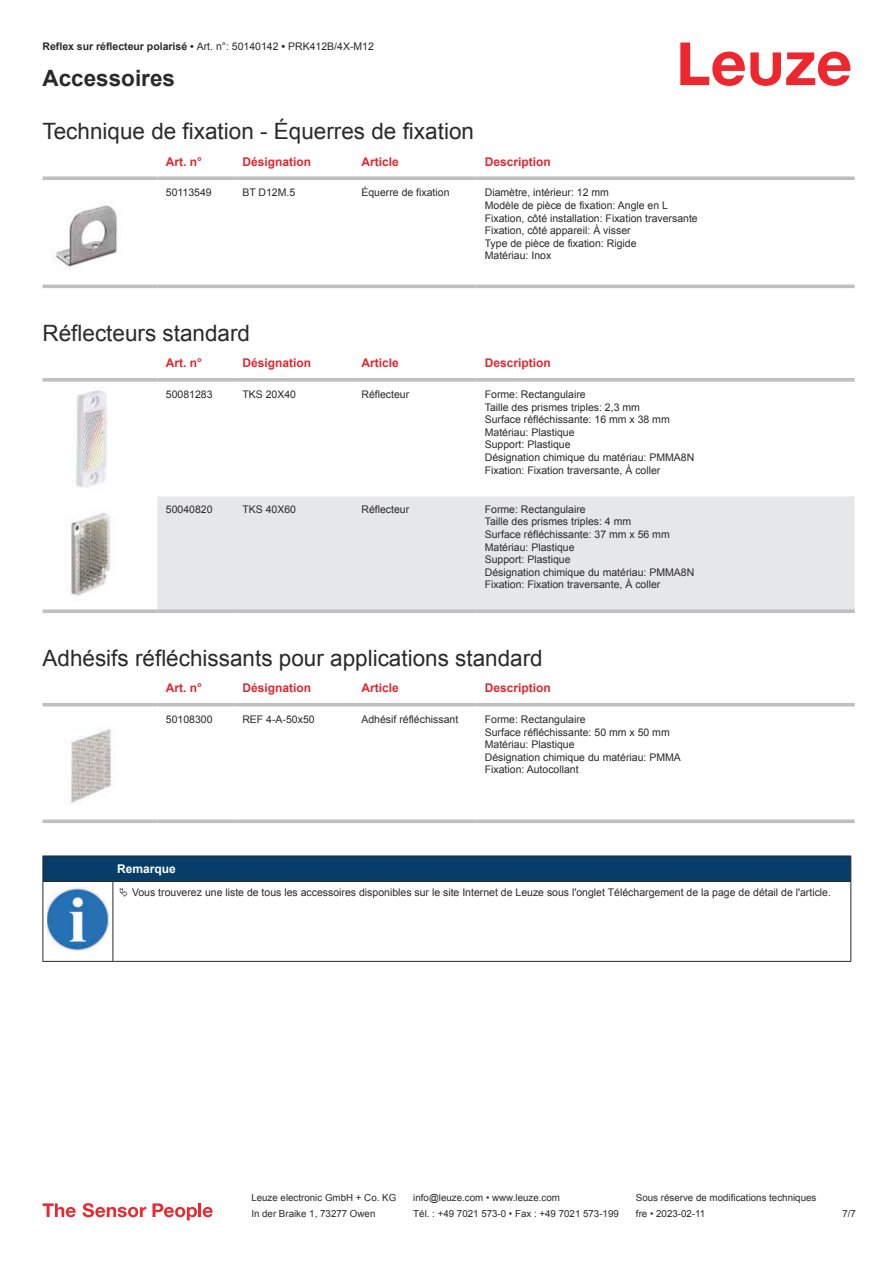
<style>
.page{position:relative;width:893px;height:1263px;background:#fff}
.page>*{position:absolute;margin:0;border:0;box-sizing:border-box;transform-origin:0 0}
.t1{font:22.5px "Arial";color:#2b292a}
.t2{font:700 22.5px "Arial";color:#2b292a}
.t3{font:700 12px "Arial";color:#db2a30}
.t4{font:700 12px "Arial";color:#fff}
.t5{font:10.5px/12.6px "Arial";color:#2b292a}
.t6{font:700 10.5px "Arial";color:#2b292a}
.t7{font:9.75px "Arial";color:#2b292a}
.s1{font-weight:400}
</style>
<div class="page">
<svg style="left:680px;top:43px;width:170px;height:43px"></svg>
<svg style="left:43px;top:284px;width:812px;height:1px"></svg>
<svg style="left:43px;top:176px;width:114px;height:4px"></svg>
<svg style="left:157px;top:176px;width:77px;height:4px"></svg>
<svg style="left:234px;top:176px;width:119px;height:4px"></svg>
<svg style="left:353px;top:176px;width:123px;height:4px"></svg>
<svg style="left:476px;top:176px;width:379px;height:4px;background:#c4c6c8"></svg>
<hr style="left:43px;top:285px;width:114px;height:3px;background:#bdbfc1">
<hr style="left:157px;top:285px;width:77px;height:3px;background:#bdbfc1">
<hr style="left:234px;top:285px;width:119px;height:3px;background:#bdbfc1">
<hr style="left:353px;top:285px;width:123px;height:3px;background:#bdbfc1">
<hr style="left:476px;top:285px;width:379px;height:3px;background:#bdbfc1">
<img style="left:54px;top:205px;width:64px;height:64px">
<div style="left:157px;top:496px;width:698px;height:113px;background:#e6e7e9"></div>
<svg style="left:43px;top:378px;width:114px;height:4px"></svg>
<svg style="left:157px;top:378px;width:77px;height:4px"></svg>
<svg style="left:234px;top:378px;width:119px;height:4px"></svg>
<svg style="left:353px;top:378px;width:123px;height:4px"></svg>
<svg style="left:476px;top:378px;width:379px;height:4px;background:#c3c5c7"></svg>
<svg style="left:43px;top:609px;width:114px;height:4px"></svg>
<svg style="left:157px;top:609px;width:77px;height:4px"></svg>
<svg style="left:234px;top:609px;width:119px;height:4px"></svg>
<svg style="left:353px;top:609px;width:123px;height:4px"></svg>
<svg style="left:476px;top:609px;width:379px;height:4px;background:#c1c3c5"></svg>
<img style="left:73px;top:390px;width:34px;height:98px">
<img style="left:70px;top:512px;width:41px;height:84px">
<svg style="left:43px;top:706px;width:812px;height:1px"></svg>
<hr style="left:43px;top:703px;width:114px;height:3px;background:#bdbfc1">
<hr style="left:157px;top:703px;width:77px;height:3px;background:#bdbfc1">
<hr style="left:234px;top:703px;width:119px;height:3px;background:#bdbfc1">
<hr style="left:353px;top:703px;width:123px;height:3px;background:#bdbfc1">
<hr style="left:476px;top:703px;width:379px;height:3px;background:#bdbfc1">
<svg style="left:43px;top:819px;width:114px;height:4px"></svg>
<svg style="left:157px;top:819px;width:77px;height:4px"></svg>
<svg style="left:234px;top:819px;width:119px;height:4px"></svg>
<svg style="left:353px;top:819px;width:123px;height:4px"></svg>
<svg style="left:476px;top:819px;width:379px;height:4px;background:#c5c7c9"></svg>
<img style="left:71px;top:729px;width:41px;height:75px">
<svg style="left:44px;top:882px;width:806px;height:79px"></svg>
<hr style="left:43px;top:855px;width:70px;height:1px;background:#2b292a">
<hr style="left:43px;top:881px;width:70px;height:1px;background:#2b292a">
<hr style="left:113px;top:855px;width:738px;height:1px;background:#2b292a">
<div style="left:43px;top:856px;width:808px;height:25px;background:#063d69"></div>
<hr style="left:113px;top:881px;width:738px;height:1px;background:#2b292a">
<hr style="left:43px;top:882px;width:1px;height:75px;background:#2b292a">
<hr style="left:113px;top:882px;width:1px;height:75px;background:#2b292a">
<hr style="left:850px;top:882px;width:1px;height:75px;background:#2b292a">
<hr style="left:43px;top:961px;width:70px;height:1px;background:#2b292a">
<hr style="left:113px;top:961px;width:738px;height:1px;background:#2b292a">
<img style="left:47px;top:888px;width:61px;height:63px">
<div style="left:115px;top:882px;width:734px;height:21px;background:#fff"></div>
<svg style="left:43px;top:1203px;width:33px;height:14px"></svg>
<svg style="left:83px;top:1203px;width:63px;height:14px"></svg>
<svg style="left:153px;top:1203px;width:44px;height:17px"></svg>
<hr style="left:198px;top:1203px;width:3px;height:14px;background:#ed272d">
<svg style="left:203px;top:1207px;width:10px;height:10px"></svg>
<p class="t6" style="left:43px;top:42px;width:333px">Reflex sur réflecteur polarisé • <span class="s1">Art. n°: 50140142</span> • <span class="s1">PRK412B/4X-M12</span></p>
<h1 class="t2" style="left:43px;top:69px;width:134px">Accessoires</h1>
<h1 class="t1" style="left:43px;top:123px;width:433px">Technique de fixation - Équerres de fixation</h1>
<p class="t3" style="left:166px;top:157px;width:38px">Art. n°</p>
<p class="t3" style="left:242px;top:157px;width:70px">Désignation</p>
<p class="t3" style="left:361px;top:157px;width:39px">Article</p>
<p class="t3" style="left:485px;top:157px;width:68px">Description</p>
<p class="t5" style="left:166px;top:187px;width:47px">50113549</p>
<p class="t5" style="left:242px;top:187px;width:54px">BT D12M.5</p>
<p class="t5" style="left:361px;top:187px;width:90px">Équerre de fixation</p>
<p class="t5" style="left:485px;top:187px;width:215px">Diamètre, intérieur: 12 mm<br>Modèle de pièce de fixation: Angle en L Fixation, côté installation: Fixation traversante Fixation, côté appareil: À visser<br>Type de pièce de fixation: Rigide<br>Matériau: Inox</p>
<h1 class="t1" style="left:43px;top:325px;width:209px">Réflecteurs standard</h1>
<p class="t3" style="left:166px;top:358px;width:38px">Art. n°</p>
<p class="t3" style="left:242px;top:358px;width:70px">Désignation</p>
<p class="t3" style="left:361px;top:358px;width:39px">Article</p>
<p class="t3" style="left:485px;top:358px;width:68px">Description</p>
<p class="t5" style="left:166px;top:389px;width:48px">50081283</p>
<p class="t5" style="left:242px;top:389px;width:55px">TKS 20X40</p>
<p class="t5" style="left:361px;top:389px;width:49px">Réflecteur</p>
<p class="t5" style="left:485px;top:389px;width:211px">Forme: Rectangulaire<br>Taille des prismes triples: 2,3 mm<br>Surface réfléchissante: 16 mm x 38 mm<br>Matériau: Plastique<br>Support: Plastique<br>Désignation chimique du matériau: PMMA8N<br>Fixation: Fixation traversante, À coller</p>
<p class="t5" style="left:166px;top:504px;width:48px">50040820</p>
<p class="t5" style="left:242px;top:504px;width:55px">TKS 40X60</p>
<p class="t5" style="left:361px;top:504px;width:49px">Réflecteur</p>
<p class="t5" style="left:485px;top:504px;width:211px">Forme: Rectangulaire<br>Taille des prismes triples: 4 mm<br>Surface réfléchissante: 37 mm x 56 mm<br>Matériau: Plastique<br>Support: Plastique<br>Désignation chimique du matériau: PMMA8N<br>Fixation: Fixation traversante, À coller</p>
<h1 class="t1" style="left:43px;top:649px;width:502px">Adhésifs réfléchissants pour applications standard</h1>
<p class="t3" style="left:166px;top:683px;width:38px">Art. n°</p>
<p class="t3" style="left:242px;top:683px;width:70px">Désignation</p>
<p class="t3" style="left:361px;top:683px;width:39px">Article</p>
<p class="t3" style="left:485px;top:683px;width:68px">Description</p>
<p class="t5" style="left:166px;top:714px;width:48px">50108300</p>
<p class="t5" style="left:242px;top:714px;width:74px">REF 4-A-50x50</p>
<p class="t5" style="left:361px;top:714px;width:98px">Adhésif réfléchissant</p>
<p class="t5" style="left:485px;top:714px;width:198px">Forme: Rectangulaire<br>Surface réfléchissante: 50 mm x 50 mm<br>Matériau: Plastique<br>Désignation chimique du matériau: PMMA<br>Fixation: Autocollant</p>
<p class="t4" style="left:117px;top:864px;width:60px">Remarque</p>
<p class="t5" style="left:132px;top:887px;width:700px">Vous trouverez une liste de tous les accessoires disponibles sur le site Internet de Leuze sous l'onglet Téléchargement de la page de détail de l'article.</p>
<p class="t7" style="left:251px;top:1194px;width:146px">Leuze electronic GmbH + Co. KG</p>
<p class="t7" style="left:413px;top:1194px;width:148px">info@leuze.com • www.leuze.com</p>
<p class="t7" style="left:636px;top:1194px;width:182px">Sous réserve de modifications techniques</p>
<p class="t7" style="left:251px;top:1210px;width:126px">In der Braike 1, 73277 Owen</p>
<p class="t7" style="left:413px;top:1210px;width:207px">Tél. : +49 7021 573-0 • Fax : +49 7021 573-199</p>
<p class="t7" style="left:636px;top:1210px;width:71px">fre • 2023-02-11</p>
<p class="t7" style="left:842px;top:1210px;width:15px">7 /7</p>
</div>
